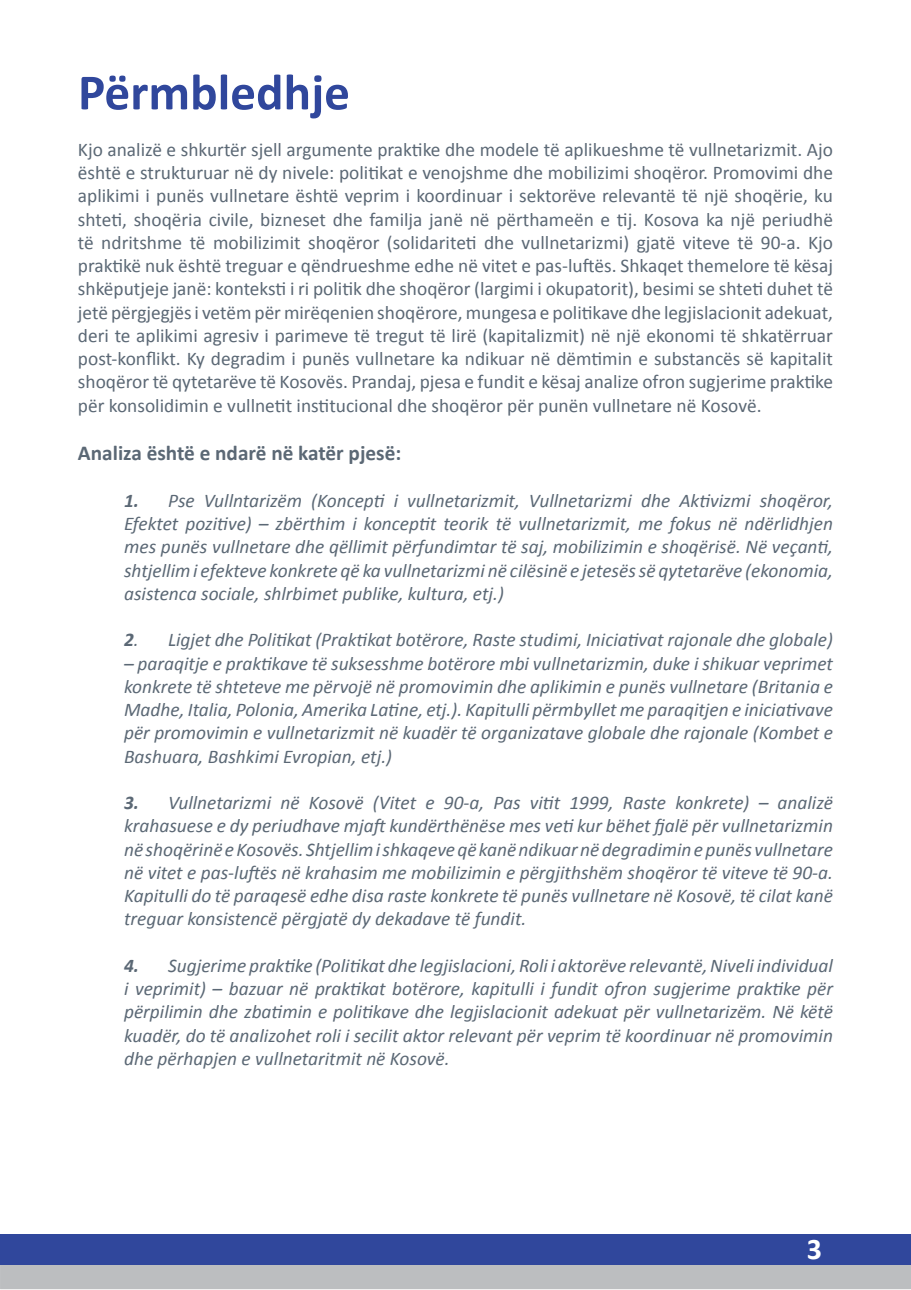
<style>
.page{position:relative;width:911px;height:1290px;background:#fff}
.page>*{position:absolute;margin:0;border:0;box-sizing:border-box;transform-origin:0 0}
.t1{font:700 51.25px "Calibri";color:#30479c}
.t2{font:700 30px "Calibri";color:#fff}
.t3{font:700 21.25px "Calibri";color:#5b6875}
.t4{font:italic 19.38px/23.2px "Calibri";color:#5b6875;text-align:justify}
.t5{font:19.38px/23.2px "Calibri";color:#5b6875;text-align:justify}
.s1{font-weight:700}
</style>
<div class="page">
<div style="left:0;top:1264px;width:910px;height:25px;background:#bcbec0"></div>
<div style="left:0;top:1234px;width:910px;height:30px;background:#30479c"></div>
<h1 class="t1" style="left:78px;top:60px;width:273px">Përmbledhje</h1>
<p class="t5" style="left:78px;top:138px;width:756px">Kjo analizë e shkurtër sjell argumente praktike dhe modele të aplikueshme të vullnetarizmit. Ajo është e strukturuar në dy nivele: politikat e venojshme dhe mobilizimi shoqëror. Promovimi dhe aplikimi i punës vullnetare është veprim i koordinuar i sektorëve relevantë të një shoqërie, ku shteti, shoqëria civile, bizneset dhe familja janë në përthameën e tij. Kosova ka një periudhë të ndritshme të mobilizimit shoqëror (solidariteti dhe vullnetarizmi) gjatë viteve të 90-a. Kjo praktikë nuk është treguar e qëndrueshme edhe në vitet e pas-luftës. Shkaqet themelore të kësaj shkëputjeje janë: konteksti i ri politik dhe shoqëror (largimi i okupatorit), besimi se shteti duhet të jetë përgjegjës i vetëm për mirëqenien shoqërore, mungesa e politikave dhe legjislacionit adekuat, deri te aplikimi agresiv i parimeve të tregut të lirë (kapitalizmit) në një ekonomi të shkatërruar post-konflikt. Ky degradim i punës vullnetare ka ndikuar në dëmtimin e substancës së kapitalit shoqëror të qytetarëve të Kosovës. Prandaj, pjesa e fundit e kësaj analize ofron sugjerime praktike për konsolidimin e vullnetit institucional dhe shoqëror për punën vullnetare në Kosovë.</p>
<p class="t3" style="left:78px;top:440px;width:325px">Analiza është e ndarë në katër pjesë:</p>
<p class="t4" style="left:124px;top:488px;width:710px"><span class="s1">1.</span> Pse Vullntarizëm (Koncepti i vullnetarizmit, Vullnetarizmi dhe Aktivizmi shoqëror, Efektet pozitive) – zbërthim i konceptit teorik të vullnetarizmit, me fokus në ndërlidhjen mes punës vullnetare dhe qëllimit përfundimtar të saj, mobilizimin e shoqërisë. Në veçanti, shtjellimi efekteve konkrete që ka vullnetarizmi në cilësinë e jetesëssë qytetarëve (ekonomia, asistenca sociale, shlrbimet publike, kultura, etj.)</p>
<p class="t4" style="left:124px;top:628px;width:710px"><span class="s1">2</span>. Ligjet dhe Politikat (Praktikat botërore, Raste studimi, Iniciativat rajonale dhe globale)</p>
<p class="t4" style="left:124px;top:651px;width:710px">– paraqitje e praktikave të suksesshme botërore mbi vullnetarizmin, duke i shikuar veprimet konkrete të shteteve me përvojë në promovimin dhe aplikimin e punës vullnetare (Britania e Madhe, Italia, Polonia, Amerika Latine, etj.). Kapitulli përmbyllet me paraqitjen e iniciativave për promovimin e vullnetarizmit në kuadër të organizatave globale dhe rajonale (Kombet e Bashuara, Bashkimi Evropian, etj.)</p>
<p class="t4" style="left:124px;top:790px;width:710px"><span class="s1">3.</span> Vullnetarizmi në Kosovë (Vitet e 90-a, Pas vitit 1999, Raste konkrete) – analizë krahasuese e dy periudhave mjaftkundërthënëse mes veti kur bëhet fjalë për vullnetarizmin nëshoqërinëeKosovës. Shtjellimishkaqeveqëkanëndikuarnëdegradiminepunës vullnetare në vitet e pas-luftës në krahasim me mobilizimin e përgjithshëm shoqëror të viteve të 90-a.<br>Kapitulli do të paraqesë edhe disa raste konkrete të punës vullnetare në Kosovë, të cilat kanë treguar konsistencë përgjatë dy dekadave të fundit.</p>
<p class="t4" style="left:124px;top:953px;width:710px"><span class="s1">4.</span> Sugjerime praktike (Politikat dhe legjislacioni, Roli i aktorëve relevantë,Niveli individual i veprimit) – bazuar në praktikat botërore, kapitulli i fundit ofron sugjerime praktike për përpilimin dhe zbatimin e politikave dhe legjislacionit adekuat për vullnetarizëm. Në këtë kuadër, do të analizohet roli i secilit aktor relevant për veprim të koordinuar në promovimin dhe përhapjen e vullnetaritmit në Kosovë.</p>
<h2 class="t2" style="left:806px;top:1230px;width:28px">33</h2>
</div>
